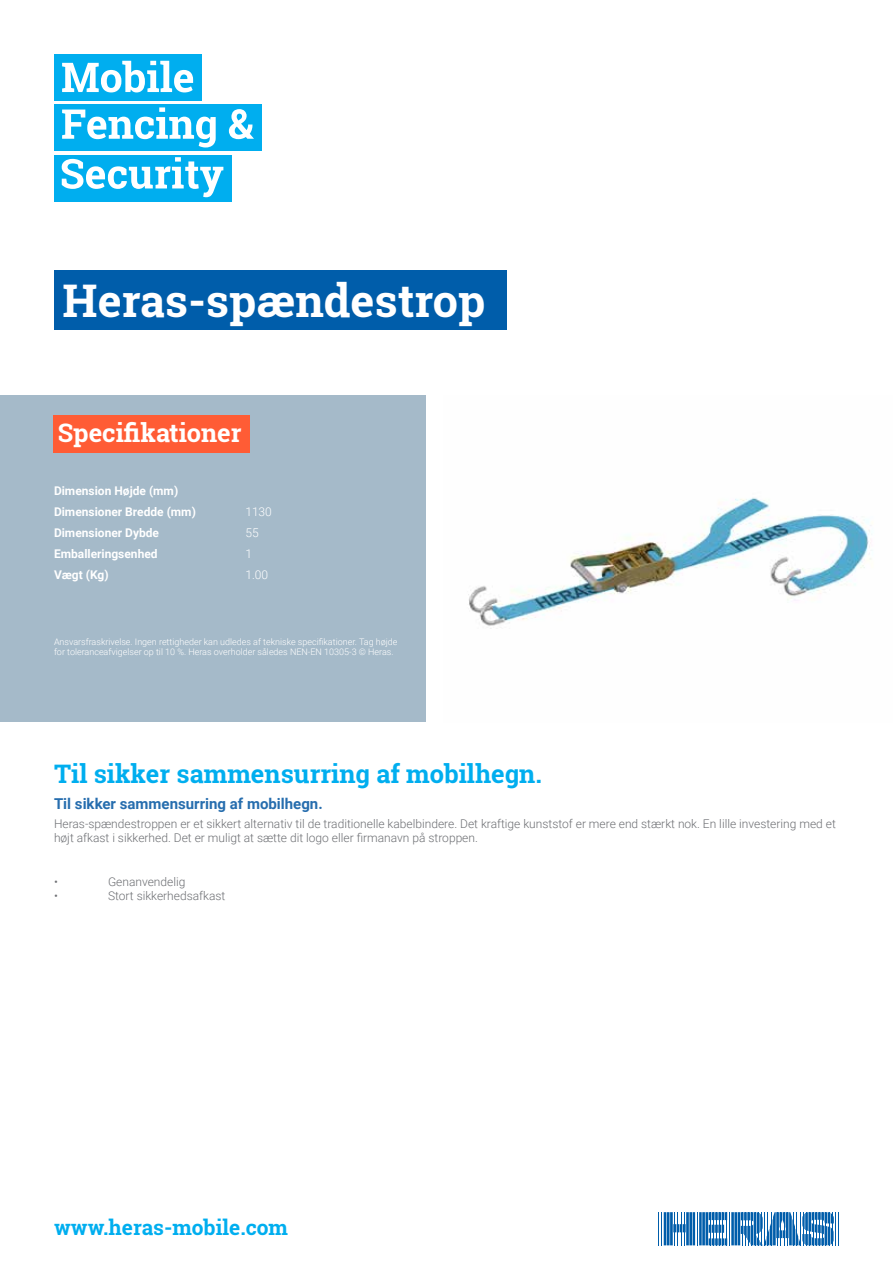
<style>
.page{position:relative;width:893px;height:1263px;background:#fff}
.page>*{position:absolute;margin:0;border:0;box-sizing:border-box;transform-origin:0 0}
.t1{font:700 45px "Roboto Slab";color:#fff}
.t2{font:700 25.5px "Roboto Slab";color:#00aeef}
.t3{font:700 25.5px "Roboto Slab";color:#fff}
.t4{font:700 21px "Roboto Slab";color:#00aeef}
.t5{font:700 15px "Roboto";color:#266dae}
.t6{font:300 12px/14.4px "Roboto";color:#6d6f73}
.t7{font:700 12px/21px "Roboto";color:#fff}
.t8{font:300 12px "Roboto";color:#fff}
.t9{font:300 9px/10.8px "Roboto";color:#fff}
</style>
<div class="page">
<hr style="left:658px;top:1212px;width:1px;height:33px;background:#005daa">
<hr style="left:661px;top:1212px;width:1px;height:33px;background:#005daa">
<hr style="left:697px;top:1212px;width:1px;height:33px;background:#005daa">
<hr style="left:835px;top:1212px;width:1px;height:33px;background:#005daa">
<hr style="left:838px;top:1212px;width:1px;height:33px;background:#005daa">
<svg style="left:664px;top:1212px;width:31px;height:33px"></svg>
<hr style="left:705px;top:1212px;width:3px;height:33px;background:#005daa">
<hr style="left:702px;top:1212px;width:3px;height:33px;background:#005daa">
<hr style="left:699px;top:1212px;width:3px;height:33px;background:#005daa">
<svg style="left:709px;top:1212px;width:125px;height:33px"></svg>
<div style="left:54px;top:54px;width:147px;height:47px;background:#00aeef"></div>
<div style="left:54px;top:104px;width:207px;height:47px;background:#00aeef"></div>
<div style="left:54px;top:155px;width:177px;height:46px;background:#00aeef"></div>
<svg style="left:62px;top:61px;width:131px;height:31px"></svg>
<svg style="left:62px;top:107px;width:154px;height:40px"></svg>
<svg style="left:229px;top:109px;width:25px;height:30px"></svg>
<svg style="left:62px;top:157px;width:161px;height:40px"></svg>
<img style="left:468px;top:497px;width:404px;height:132px">
<div style="left:54px;top:270px;width:453px;height:59px;background:#005daa"></div>
<div style="left:0;top:396px;width:426px;height:326px;background:#a5bac9"></div>
<div style="left:54px;top:415px;width:196px;height:38px;background:#ff5c35"></div>
<h1 class="t1" style="left:63px;top:270px;width:424px">Heras-spændestrop</h1>
<h2 class="t3" style="left:58px;top:415px;width:185px">Specifikationer</h2>
<p class="t7" style="left:54px;top:480px;width:143px">Dimension Højde (mm)<br>Dimensioner Bredde (mm)</p>
<p class="t8" style="left:245px;top:503px;width:28px">1130</p>
<p class="t7" style="left:54px;top:522px;width:107px">Dimensioner Dybde</p>
<p class="t8" style="left:245px;top:524px;width:15px">55</p>
<p class="t7" style="left:54px;top:543px;width:105px">Emballeringsenhed</p>
<p class="t8" style="left:245px;top:545px;width:8px">1</p>
<p class="t7" style="left:54px;top:564px;width:56px">Vægt (Kg)</p>
<p class="t8" style="left:245px;top:566px;width:24px">1.00</p>
<p class="t9" style="left:54px;top:636px;width:345px">Ansvarsfraskrivelse. Ingen rettigheder kan udledes af tekniske specifikationer. Tag højde for toleranceafvigelser op til 10 %. Heras overholder således NEN-EN 10305-3 © Heras.</p>
<h2 class="t2" style="left:54px;top:756px;width:489px">Til sikker sammensurring af mobilhegn.</h2>
<p class="t5" style="left:54px;top:793px;width:270px">Til sikker sammensurring af mobilhegn.</p>
<p class="t6" style="left:54px;top:816px;width:783px">Heras-spændestroppen er et sikkert alternativ til de traditionelle kabelbindere. Det kraftige kunststof er mere end stærkt nok. En lille investering med et højt afkast i sikkerhed. Det er muligt at sætte dit logo eller firmanavn på stroppen.</p>
<p class="t6" style="left:54px;top:874px;width:5px">•</p>
<p class="t6" style="left:108px;top:874px;width:79px">Genanvendelig</p>
<p class="t6" style="left:54px;top:888px;width:5px">•</p>
<p class="t6" style="left:108px;top:888px;width:119px">Stort sikkerhedsafkast</p>
<h3 class="t4" style="left:54px;top:1213px;width:236px">www.heras-mobile.com</h3>
</div>
